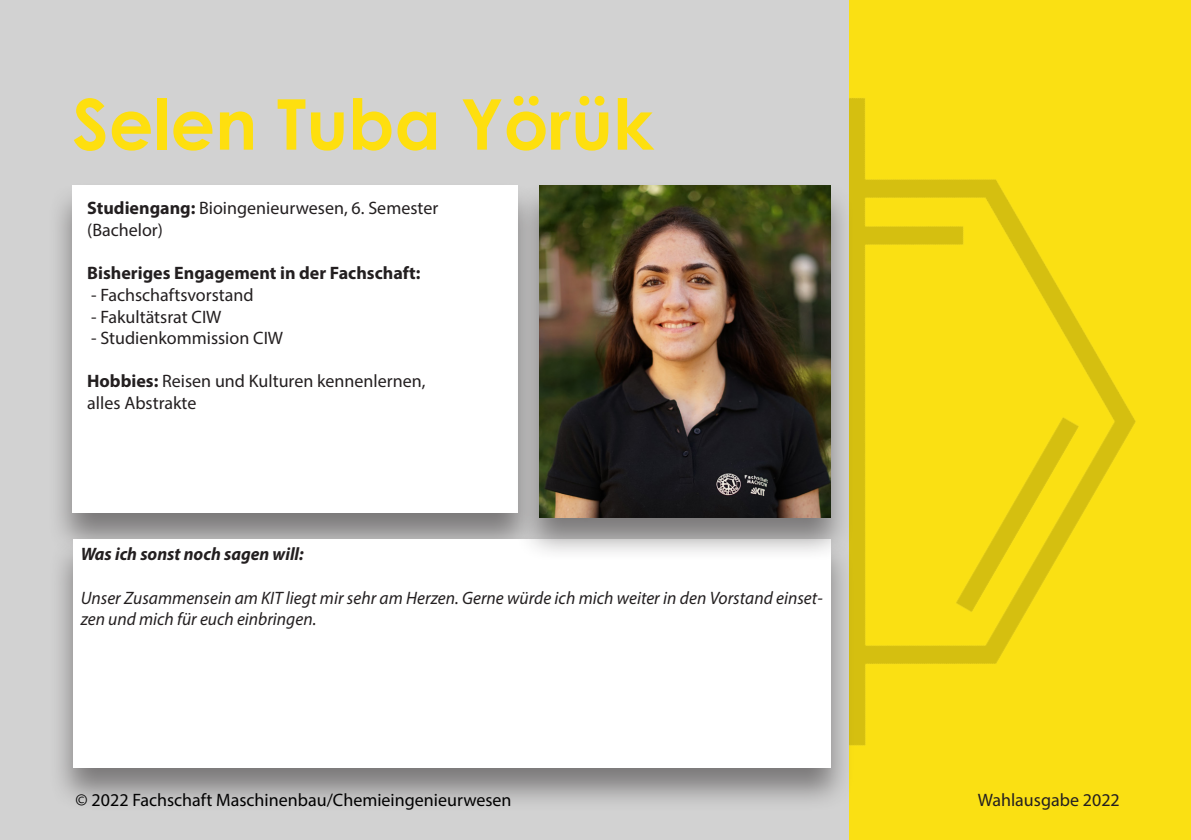
<style>
.page{position:relative;width:1191px;height:840px;background:#fff}
.page>*{position:absolute;margin:0;border:0;box-sizing:border-box;transform-origin:0 0}
.Standardtext{font:700 70px "Century Gothic";color:#fedf0f}
.Standardtext-2{font:18px "Myriad Pro";color:#231f20}
.Standardtext-3{font:italic 18px/21.6px "Myriad Pro";color:#231f20}
.t1{font:18px "Myriad Pro";color:#000}
.Standardtext-4{font:700 18px "Myriad Pro";color:#231f20}
.Standardtext-5{font:italic 700 18px "Myriad Pro";color:#231f20}
.s1{font-weight:700}
</style>
<div class="page">
<img style="left:849px;top:0;width:342px;height:839px">
<div style="left:0;top:0;width:849px;height:839px;background:#d2d2d2"></div>
<div style="left:47px;top:181px;width:496px;height:377px;background:#231f20;opacity:.5"></div>
<div style="left:72px;top:185px;width:446px;height:328px;background:#fff"></div>
<div style="left:48px;top:534px;width:807px;height:278px;background:#231f20;opacity:.5"></div>
<div style="left:73px;top:539px;width:757px;height:228px;background:#fff"></div>
<div style="left:514px;top:180px;width:341px;height:382px;background:#231f20;opacity:.5"></div>
<img style="left:539px;top:185px;width:291px;height:332px">
<p class="Standardtext" style="left:72px;top:71px;width:582px">Selen Tuba Yörük</p>
<p class="Standardtext-2" style="left:87px;top:197px;width:352px"><span class="s1">Studiengang:</span> Bioingenieurwesen, 6. Semester</p>
<p class="Standardtext-2" style="left:87px;top:219px;width:77px">(Bachelor)</p>
<p class="Standardtext-4" style="left:87px;top:261px;width:335px">Bisheriges Engagement in der Fachschaft:</p>
<p class="Standardtext-2" style="left:91px;top:283px;width:164px">- Fachschaftsvorstand</p>
<p class="Standardtext-2" style="left:91px;top:305px;width:132px">- Fakultätsrat CIW</p>
<p class="Standardtext-2" style="left:91px;top:327px;width:194px">- Studienkommission CIW</p>
<p class="Standardtext-2" style="left:87px;top:370px;width:340px"><span class="s1">Hobbies:</span> Reisen und Kulturen kennenlernen,</p>
<p class="Standardtext-2" style="left:87px;top:391px;width:111px">alles Abstrakte</p>
<p class="Standardtext-5" style="left:81px;top:542px;width:225px">Was ich sonst noch sagen will:</p>
<p class="Standardtext-3" style="left:81px;top:586px;width:743px">Unser Zusammensein am KIT liegt mir sehr am Herzen. Gerne würde ich mich weiter in den Vorstand einset&shy;zen und mich für euch einbringen.</p>
<p class="t1" style="left:76px;top:788px;width:437px">© 2022 Fachschaft Maschinenbau/Chemieingenieurwesen</p>
<p class="Standardtext-2" style="left:977px;top:788px;width:144px">Wahlausgabe 2022</p>
</div>
